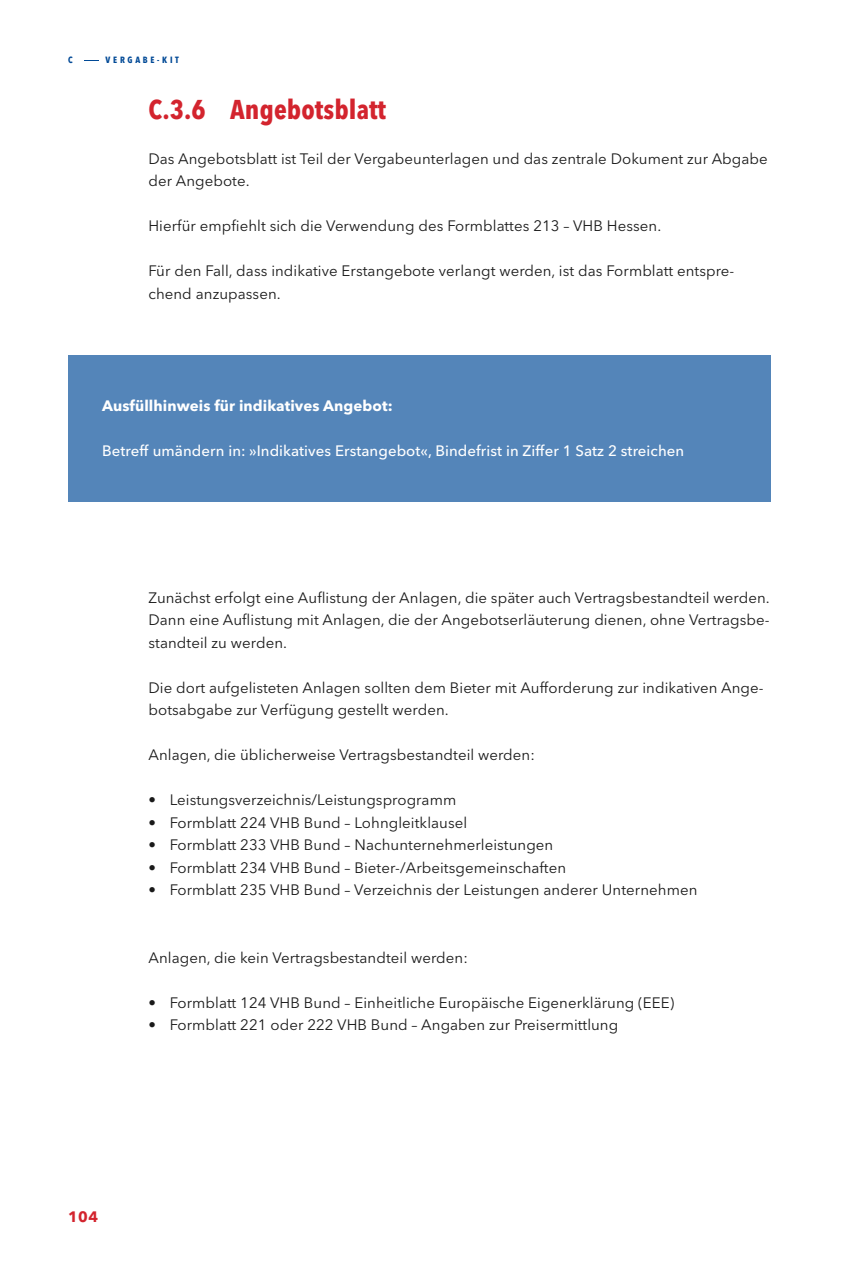
<style>
.page{position:relative;width:851px;height:1276px;background:#fff}
.page>*{position:absolute;margin:0;border:0;box-sizing:border-box;transform-origin:0 0}
.t1{font:700 condensed 27px "Avenir Next LT Pro";letter-spacing:.005em;color:#d3242e}
.Fließtext{font:15px/22.5px "Avenir Next LT Pro";letter-spacing:.005em;color:#1a1a1a}
.Infokasten_Text_Kopi{font:500 15px "Avenir Next LT Pro";letter-spacing:.005em;color:#fff}
.Infokasten_Text_Kopi-2{font:700 15px "Avenir Next LT Pro";letter-spacing:.005em;color:#fff}
.t2{font:700 15px "Avenir Next LT Pro";color:#d3242e}
.t3{font:700 condensed 9px "Avenir Next LT Pro";color:#004996}
</style>
<div class="page">
<svg style="left:84px;top:60px;width:15px;height:1px"></svg>
<div style="left:68px;top:355px;width:702px;height:146px;background:#5485b9"></div>
<p class="t3" style="left:68px;top:54px;width:6px">C</p>
<p class="t3" style="left:106px;top:54px;width:16px">V ergabe</p>
<p class="t3" style="left:157px;top:54px;width:18px">-Kit</p>
<p class="t1" style="left:148px;top:93px;width:239px">C.3.6 Angebotsblatt</p>
<p class="Fließtext" style="left:148px;top:147px;width:620px">Das Angebotsblatt ist Teil der Vergabeunterlagen und das zentrale Dokument zur Abgabe der Angebote.</p>
<p class="Fließtext" style="left:148px;top:215px;width:514px">Hierfür empfiehlt sich die Verwendung des Formblattes 213 – VHB Hessen.</p>
<p class="Fließtext" style="left:148px;top:260px;width:587px">Für den Fall, dass indikative Erstangebote verlangt werden, ist das Formblatt entspre&shy;chend anzupassen.</p>
<p class="Infokasten_Text_Kopi-2" style="left:102px;top:397px;width:292px">Ausfüllhinweis für indikatives Angebot:</p>
<p class="Infokasten_Text_Kopi" style="left:102px;top:442px;width:583px">Betreff umändern in: »Indikatives Erstangebot«, Bindefrist in Ziffer 1 Satz 2 streichen</p>
<p class="Fließtext" style="left:148px;top:586px;width:622px;text-align:justify">Zunächst erfolgt eine Auflistung der Anlagen, die später auch Vertragsbestandteil werden.<br>Dann eine Auflistung mit Anlagen, die der Angebotserläuterung dienen, ohne Vertragsbe&shy;standteil zu werden.</p>
<p class="Fließtext" style="left:148px;top:676px;width:616px">Die dort aufgelisteten Anlagen sollten dem Bieter mit Aufforderung zur indikativen Ange&shy;botsabgabe zur Verfügung gestellt werden.</p>
<p class="Fließtext" style="left:148px;top:744px;width:388px">Anlagen, die üblicherweise Vertragsbestandteil werden:</p>
<p class="Fließtext" style="left:148px;top:789px;width:309px">• Leistungsverzeichnis/Leistungsprogramm</p>
<p class="Fließtext" style="left:148px;top:811px;width:320px">• Formblatt 224 VHB Bund – Lohngleitklausel</p>
<p class="Fließtext" style="left:148px;top:834px;width:406px">• Formblatt 233 VHB Bund – Nachunternehmerleistungen</p>
<p class="Fließtext" style="left:148px;top:856px;width:419px">• Formblatt 234 VHB Bund – Bieter-/Arbeitsgemeinschaften</p>
<p class="Fließtext" style="left:148px;top:879px;width:550px">• Formblatt 235 VHB Bund – Verzeichnis der Leistungen anderer Unternehmen</p>
<p class="Fließtext" style="left:148px;top:946px;width:321px">Anlagen, die kein Vertragsbestandteil werden:</p>
<p class="Fließtext" style="left:148px;top:991px;width:527px">• Formblatt 124 VHB Bund – Einheitliche Europäische Eigenerklärung (EEE)</p>
<p class="Fließtext" style="left:148px;top:1014px;width:471px">• Formblatt 221 oder 222 VHB Bund – Angaben zur Preisermittlung</p>
<p class="t2" style="left:68px;top:1207px;width:31px">104</p>
</div>
